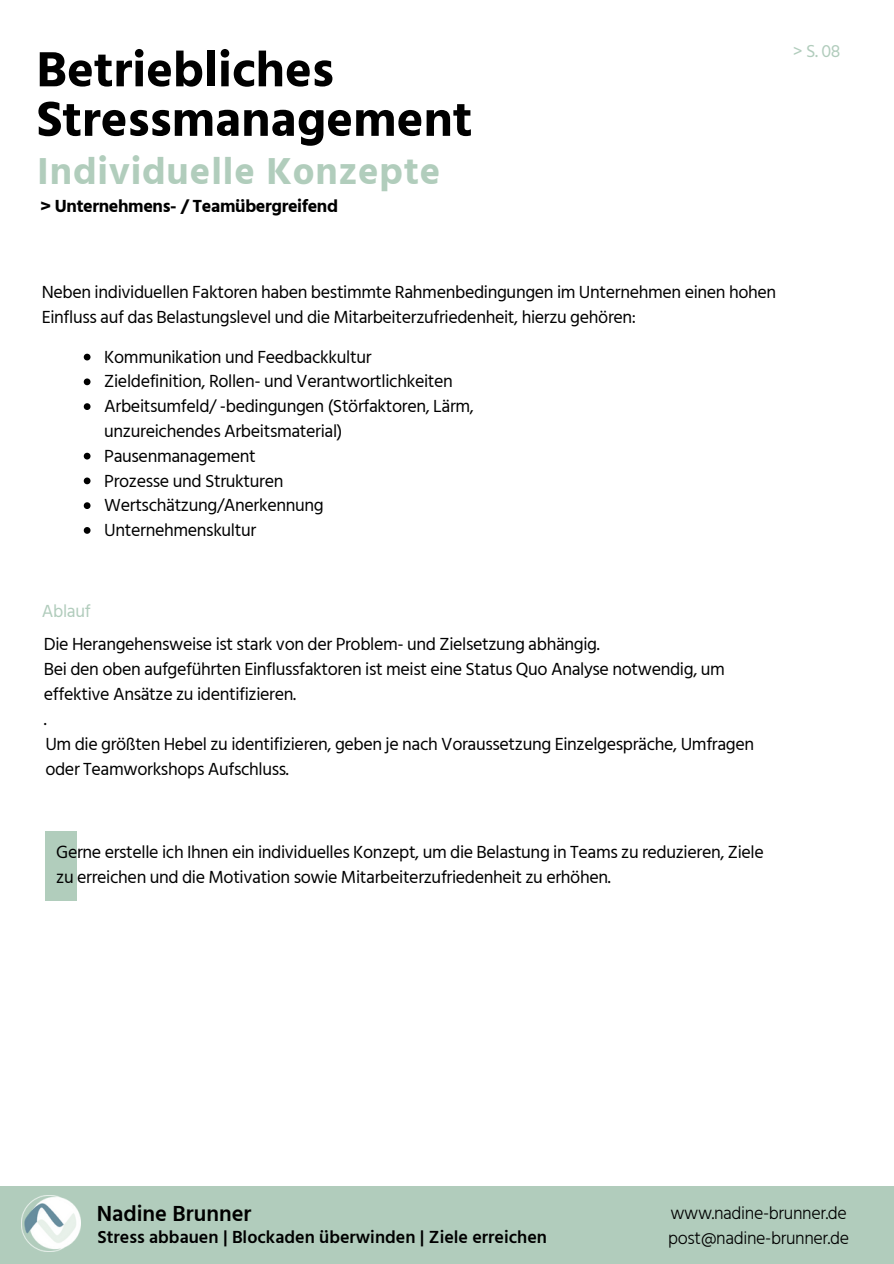
<style>
.page{position:relative;width:894px;height:1264px;background:#fff}
.page>*{position:absolute;margin:0;border:0;box-sizing:border-box;transform-origin:0 0}
.t1{font:700 50.55px/49.5px "Hind Siliguri";color:#000}
.t2{font:700 38.55px "Hind Siliguri";letter-spacing:.025em;color:#b1cdbc}
.t3{font:600 22.35px "Hind Siliguri";color:#000}
.t4{font:18px/24.8px "Hind Siliguri";letter-spacing:-.02em;color:#000}
.t5{font:600 18px "Hind Siliguri";color:#000}
.t6{font:300 18px "Hind Siliguri";letter-spacing:-.02em;color:#000}
.t7{font:700 18px "Hind Siliguri";letter-spacing:-.02em;color:#000}
.t8{font:18px "Hind Siliguri";letter-spacing:-.02em;color:#b1ccbc}
</style>
<div class="page">
<div style="left:45px;top:831px;width:32px;height:69px;background:#b1cdbc"></div>
<svg style="left:84px;top:354px;width:6px;height:6px"></svg>
<svg style="left:84px;top:378px;width:6px;height:7px"></svg>
<svg style="left:84px;top:403px;width:6px;height:7px"></svg>
<svg style="left:84px;top:453px;width:6px;height:6px"></svg>
<svg style="left:84px;top:477px;width:6px;height:7px"></svg>
<svg style="left:84px;top:502px;width:6px;height:7px"></svg>
<svg style="left:84px;top:527px;width:6px;height:7px"></svg>
<div style="left:0;top:1186px;width:893px;height:77px;background:#b1ccbc"></div>
<img style="left:22px;top:1195px;width:58px;height:56px">
<h5 class="t1" style="left:36px;top:44px;width:437px">Betriebliches<br>Stressmanagement</h5>
<h2 class="t2" style="left:37px;top:148px;width:404px">Individuelle Konzepte</h2>
<h1 class="t7" style="left:40px;top:195px;width:299px">&gt; Unternehmens- / Teamübergreifend</h1>
<p class="t8" style="left:793px;top:40px;width:49px">&gt;S.08</p>
<p class="t4" style="left:42px;top:279px;width:735px">Neben individuellen Faktoren haben bestimmte Rahmenbedingungen im Unternehmen einen hohen<br>Einfluss auf das Belastungslevel und die Mitarbeiterzufriedenheit, hierzu gehören:</p>
<p class="t4" style="left:104px;top:344px;width:269px">Kommunikation und Feedbackkultur</p>
<p class="t4" style="left:104px;top:369px;width:350px">Zieldefinition, Rollen- und Verantwortlichkeiten</p>
<p class="t4" style="left:104px;top:393px;width:371px">Arbeitsumfeld/ -bedingungen (Störfaktoren, Lärm, unzureichendes Arbeitsmaterial)</p>
<p class="t4" style="left:104px;top:443px;width:153px">Pausenmanagement</p>
<p class="t4" style="left:104px;top:468px;width:181px">Prozesse und Strukturen</p>
<p class="t4" style="left:104px;top:492px;width:221px">Wertschätzung/Anerkennung</p>
<p class="t4" style="left:104px;top:517px;width:153px">Unternehmenskultur</p>
<p class="t8" style="left:42px;top:600px;width:50px">Ablauf</p>
<p class="t4" style="left:44px;top:631px;width:557px">Die Herangehensweise ist stark von der Problem- und Zielsetzung abhängig.</p>
<p class="t4" style="left:44px;top:656px;width:682px">Bei den oben aufgeführten Einflussfaktoren ist meist eine Status Quo Analyse notwendig, um effektive Ansätze zu identifizieren.</p>
<p class="t4" style="left:44px;top:706px;width:4px">.</p>
<p class="t4" style="left:45px;top:731px;width:710px">Um die größten Hebel zu identifizieren, geben je nach Voraussetzung Einzelgespräche, Umfragen oder Teamworkshops Aufschluss.</p>
<p class="t4" style="left:56px;top:839px;width:708px">Gerne erstelle ich Ihnen ein individuelles Konzept, um die Belastung in Teams zu reduzieren, Ziele zu erreichen und die Motivation sowie Mitarbeiterzufriedenheit zu erhöhen.</p>
<h4 class="t3" style="left:97px;top:1200px;width:156px">Nadine Brunner</h4>
<p class="t5" style="left:97px;top:1225px;width:451px">Stress abbauen | Blockaden überwinden | Ziele erreichen</p>
<h5 class="t6" style="left:670px;top:1202px;width:178px">www.nadine-brunner.de</h5>
<p class="t6" style="left:668px;top:1227px;width:182px">post@nadine-brunner.de</p>
</div>
